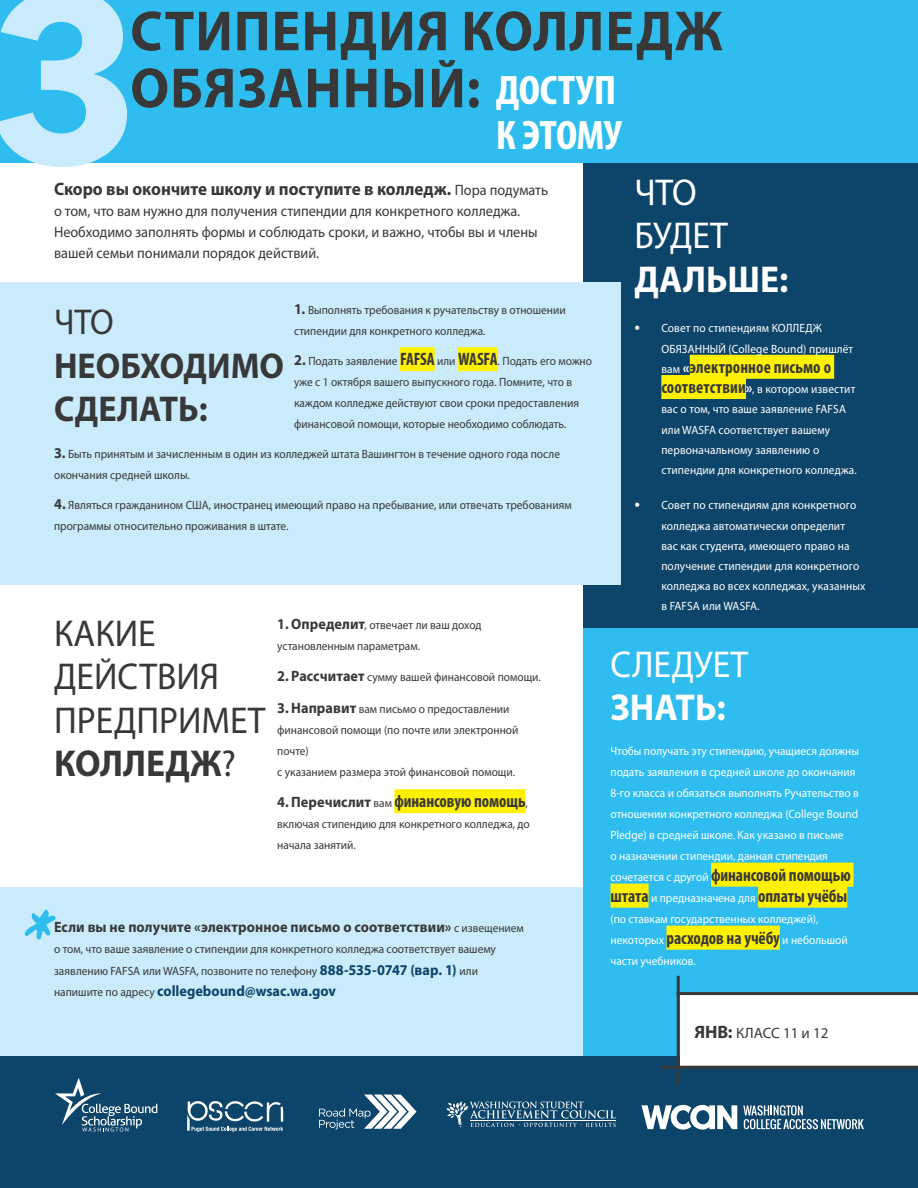
<style>
.page{position:relative;width:918px;height:1188px;background:#fff}
.page>*{position:absolute;margin:0;border:0;box-sizing:border-box;transform-origin:0 0}
.t1{font:700 238.5px "Avenir Next";color:#caebfb}
.t2{font:700 72px "Daniel";color:#2ebdee}
.t3{font:700 57px/57px "Myriad Pro";letter-spacing:.02em;color:#383839;scale:.95 1}
.t4{font:700 condensed 41.4px/45px "Myriad Pro";letter-spacing:-.01em;color:#fff;scale:1.07 1}
.t5{font:37.5px/43.5px "Myriad Pro";color:#383839;scale:.95 1}
.t6{font:37.5px/43.5px "Myriad Pro";color:#fff;scale:.95 1}
.t7{font:700 37.5px "Myriad Pro";color:#fff;scale:.95 1}
.t8{font:700 36px/43.5px "Myriad Pro";color:#383839;scale:.95 1}
.t9{font:36px "Myriad Pro";color:#383839;scale:.95 1}
.t10{font:700 condensed 18px "Myriad Pro";color:#383839;scale:.95 1}
.t11{font:700 18px "Myriad Pro";color:#383839;scale:.95 1}
.t12{font:15px/21px "Myriad Pro";color:#383839;scale:.95 1}
.t13{font:700 15px "Myriad Pro";letter-spacing:.005em;color:#383839;scale:.95 1}
.t14{font:700 15px "Myriad Pro";color:#0d4469;scale:.95 1}
.t15{font:15px "Myriad Pro";color:#383839}
.t16{font:12px/21px "Myriad Pro";color:#383839;scale:.95 1}
.t17{font:12px/20.2px "Myriad Pro";letter-spacing:.005em;color:#fff;scale:.95 1}
.s1{font-weight:400;font-size:15px}
.s2{font-weight:700;font-size:15px}
.s3{font-weight:700;font-stretch:condensed;font-size:18px}
.s4{font-weight:700}
.s5{font-stretch:normal;font-size:15px}
.s6{font-weight:400;font-stretch:normal;font-size:12px}
.s7{font-weight:400;font-size:12px}
.s8{font-weight:700;font-size:15px;color:#0d4469}
.s9{font-weight:400;font-size:12px;color:#383839}
.s10{font-family:"Avenir LT Std";font-weight:900}
.s11{font-weight:400;font-stretch:normal;font-size:12px;color:#fff}
.s12{font-stretch:normal;font-size:15px;color:#fff}
.s13{font-weight:700;font-stretch:condensed;font-size:18px;color:#383839}
.s14{font-weight:700;font-size:18px}
</style>
<div class="page">
<div style="left:0;top:887px;width:918px;height:268px;background:#caebfb"></div>
<div style="left:583px;top:607px;width:335px;height:471px;background:#2ebdee"></div>
<div style="left:583px;top:130px;width:335px;height:498px;background:#0d4469"></div>
<div style="left:0;top:282px;width:621px;height:303px;background:#caebfb"></div>
<div style="left:0;top:0;width:918px;height:163px;background:#2ebdee"></div>
<div style="left:0;top:1057px;width:918px;height:131px;background:#0d4469"></div>
<svg style="left:319px;top:1095px;width:98px;height:35px"></svg>
<svg style="left:641px;top:1105px;width:96px;height:25px"></svg>
<svg style="left:743px;top:1105px;width:121px;height:24px"></svg>
<svg style="left:55px;top:1078px;width:102px;height:54px"></svg>
<svg style="left:446px;top:1101px;width:170px;height:26px"></svg>
<svg style="left:187px;top:1101px;width:96px;height:31px"></svg>
<div style="left:400px;top:347px;width:35px;height:24px;background:#fff101"></div>
<div style="left:458px;top:347px;width:40px;height:24px;background:#fff101"></div>
<div style="left:690px;top:355px;width:144px;height:24px;background:#fff101"></div>
<div style="left:661px;top:375px;width:85px;height:24px;background:#fff101"></div>
<div style="left:394px;top:789px;width:131px;height:24px;background:#fff101"></div>
<div style="left:711px;top:863px;width:143px;height:24px;background:#fff101"></div>
<div style="left:610px;top:884px;width:39px;height:24px;background:#fff101"></div>
<div style="left:758px;top:884px;width:89px;height:24px;background:#fff101"></div>
<div style="left:666px;top:926px;width:114px;height:24px;background:#fff101"></div>
<div style="left:680px;top:993px;width:238px;height:73px;background:#fff"></div>
<hr style="left:677px;top:992px;width:241px;height:3px;background:#383839">
<hr style="left:677px;top:976px;width:3px;height:110px;background:#383839">
<hr style="left:662px;top:1066px;width:256px;height:3px;background:#383839">
<h1 class="t1" style="left:-12px;top:-127px;width:156px">3</h1>
<h3 class="t3" style="left:130px;top:1px;width:625px">СТИПЕНДИЯ КОЛЛЕДЖ<br>ОБЯЗАННЫЙ:</h3>
<h3 class="t4" style="left:496px;top:67px;width:119px">ДОСТУП<br>К ЭТОМУ</h3>
<h3 class="t11" style="left:54px;top:177px;width:522px">Скоро вы окончите школу и поступите в колледж. <span class="s1">Пора подумать</span></h3>
<p class="t12" style="left:54px;top:201px;width:511px">о том, что вам нужно для получения стипендии для конкретного колледжа.<br>Необходимо заполнять формы и соблюдать сроки, и важно, чтобы вы и члены вашей семьи понимали порядок действий.</p>
<p class="t16" style="left:294px;top:299px;width:288px"><span class="s2">1.</span> Выполнять требования к ручательству в отношении стипендии для конкретного колледжа.</p>
<p class="t16" style="left:294px;top:350px;width:315px"><span class="s2">2.</span> Подать заявление <span class="s3">FAFSA</span> или <span class="s3">WASFA</span>. Подать его можно уже с 1 октября вашего выпускного года. Помните, что в каждом колледже действуют свои сроки предоставления финансовой помощи, которые необходимо соблюдать.</p>
<p class="t16" style="left:54px;top:443px;width:534px"><span class="s2">3.</span> Быть принятым и зачисленным в один из колледжей штата Вашингтон в течение одного года после окончания средней школы.</p>
<p class="t16" style="left:54px;top:494px;width:546px"><span class="s2">4.</span> Являться гражданином США, иностранец имеющий право на пребывание, или отвечать требованиям программы относительно проживания в штате.</p>
<h3 class="t9" style="left:54px;top:300px;width:64px">ЧТО</h3>
<h3 class="t8" style="left:54px;top:342px;width:244px">НЕОБХОДИМО<br>СДЕЛАТЬ:</h3>
<h3 class="t5" style="left:54px;top:611px;width:224px">КАКИЕ<br>ДЕЙСТВИЯ<br>ПРЕДПРИМЕТ<br><span class="s4">КОЛЛЕДЖ</span>?</h3>
<p class="t16" style="left:277px;top:614px;width:217px"><span class="s2">1. Определит</span>, отвечает ли ваш доход установленным параметрам.</p>
<p class="t16" style="left:277px;top:666px;width:279px"><span class="s2">2. Рассчитает</span> сумму вашей финансовой помощи.</p>
<p class="t16" style="left:277px;top:698px;width:256px"><span class="s2">3. Направит</span> вам письмо о предоставлении финансовой помощи (по почте или электронной почте)<br>с указанием размера этой финансовой помощи.</p>
<h3 class="t10" style="left:277px;top:790px;width:265px"><span class="s5">4. Перечислит</span> <span class="s6">вам</span> финансовую помощь<span class="s6">,</span></h3>
<p class="t16" style="left:277px;top:813px;width:267px">включая стипендию для конкретного колледжа, до начала занятий.</p>
<h2 class="t2" style="left:24px;top:904px;width:37px">*</h2>
<p class="t13" style="left:54px;top:917px;width:496px">Если вы не получите «электронное письмо о соответствии» <span class="s7">с извещением</span></p>
<p class="t16" style="left:54px;top:937px;width:467px;line-height:22.5px">о том, что ваше заявление о стипендии для конкретного колледжа соответствует вашему заявлению FAFSA или WASFA, позвоните по телефону <span class="s8">888-535-0747 (вар. 1)</span> или</p>
<p class="t14" style="left:54px;top:982px;width:298px"><span class="s9">напишите по адресу</span> collegebound@wsac.wa.gov</p>
<h3 class="t6" style="left:634px;top:170px;width:100px">ЧТО<br>БУДЕТ</h3>
<h3 class="t7" style="left:634px;top:254px;width:164px">ДАЛЬШЕ:</h3>
<p class="t17" style="left:661px;top:318px;width:204px;text-indent:-27px"><span class="s10">•</span> Совет по стипендиям КОЛЛЕДЖ<br>ОБЯЗАННЫЙ (College Bound) пришлёт</p>
<h3 class="t10" style="left:661px;top:356px;width:180px"><span class="s11">вам</span> <span class="s12">«</span>электронное письмо о</h3>
<p class="t17" style="left:661px;top:379px;width:207px"><span class="s13">соответствии</span><span class="s2">»</span>, в котором известит вас о том, что ваше заявление FAFSA или WASFA соответствует вашему первоначальному заявлению о стипендии для конкретного колледжа.</p>
<p class="t17" style="left:661px;top:495px;width:216px;text-indent:-27px"><span class="s10">•</span> Совет по стипендиям для конкретного колледжа автоматически определит<br>вас как студента, имеющего право на получение стипендии для конкретного колледжа во всех колледжах, указанных в FAFSA или WASFA.</p>
<h3 class="t6" style="left:610px;top:642px;width:146px">СЛЕДУЕТ</h3>
<h3 class="t7" style="left:610px;top:683px;width:123px">ЗНАТЬ:</h3>
<p class="t17" style="left:610px;top:740px;width:263px;line-height:21px">Чтобы получать эту стипендию, учащиеся должны подать заявления в средней школе до окончания 8-го класса и обязаться выполнять Ручательство в отношении конкретного колледжа (College Bound Pledge) в средней школе. Как указано в письме<br>о назначении стипендии, данная стипендия сочетается с другой <span class="s13">финансовой помощью штата</span> и предназначена для <span class="s13">оплаты учёбы </span>(по ставкам государственных колледжей), некоторых <span class="s13">расходов на учёбу</span> и небольшой</p>
<p class="t17" style="left:610px;top:950px;width:91px">части учебников.</p>
<p class="t15" style="left:694px;top:1024px;width:136px"><span class="s14">ЯНВ:</span> КЛАСС 11 и 12</p>
</div>
